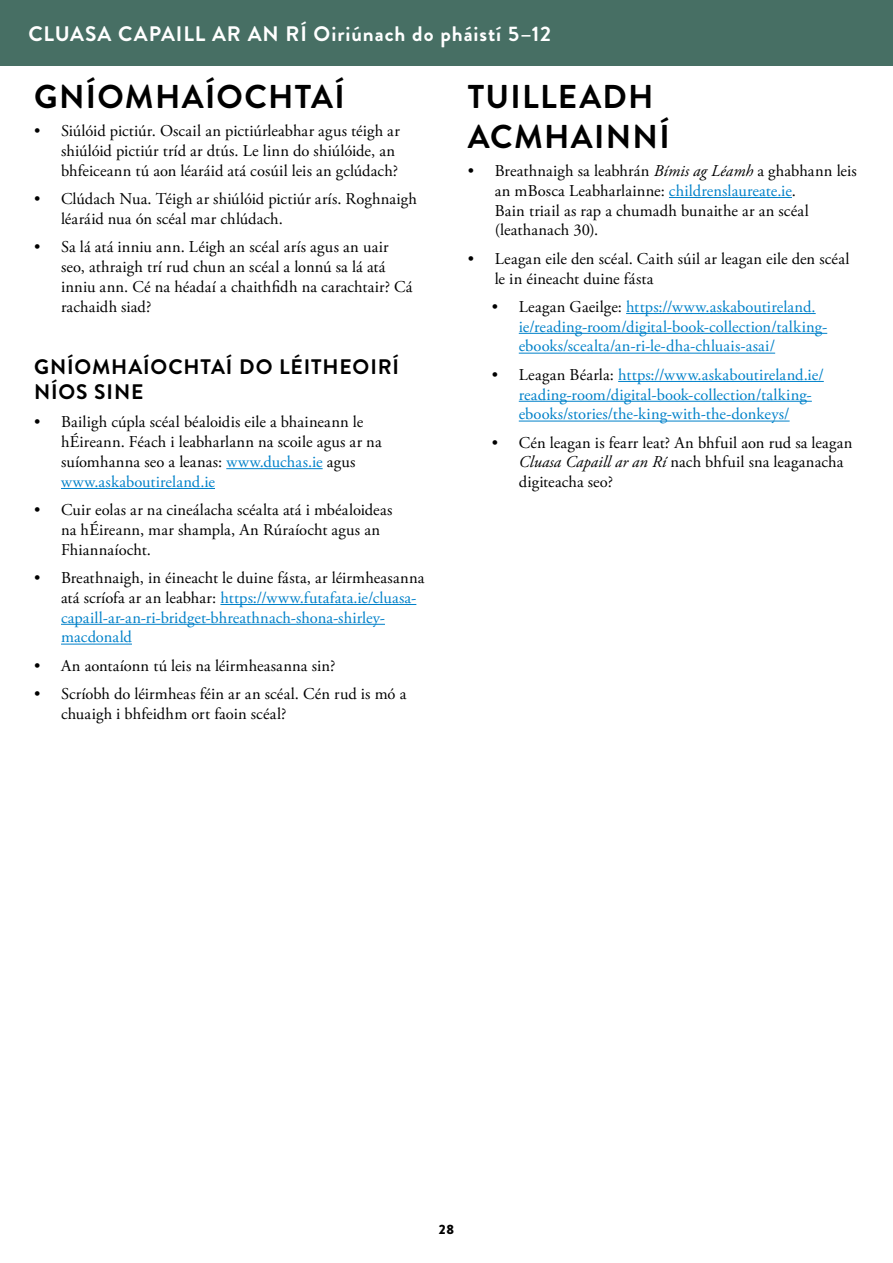
<style>
.page{position:relative;width:893px;height:1263px;background:#fff}
.page>*{position:absolute;margin:0;border:0;box-sizing:border-box;transform-origin:0 0}
.t1{font:700 33px/39.6px "Brandon Grotesque";letter-spacing:.04em;color:#000}
.t2{font:700 21px "Brandon Grotesque";letter-spacing:.045em;color:#fff}
.t3{font:700 21px/25.2px "Brandon Grotesque";letter-spacing:.04em;color:#000}
.t4{font:16.5px/19.8px "Adobe Garamond Pro";letter-spacing:.01em;color:#000}
.t5{font:16.5px/19.8px "Adobe Garamond Pro";letter-spacing:.01em;color:#0081c9}
.t6{font:900 13.5px "Brandon Grotesque";color:#000}
.s1{color:#0081c9}
.s2{color:#000}
.s3{font-style:italic}
</style>
<div class="page">
<hr style="left:226px;top:468px;width:97px;height:1px;background:#0081c9">
<hr style="left:61px;top:488px;width:154px;height:1px;background:#0081c9">
<hr style="left:220px;top:604px;width:196px;height:1px;background:#0081c9">
<hr style="left:61px;top:624px;width:324px;height:1px;background:#0081c9">
<hr style="left:61px;top:644px;width:71px;height:1px;background:#0081c9">
<hr style="left:669px;top:197px;width:123px;height:1px;background:#0081c9">
<hr style="left:626px;top:313px;width:190px;height:1px;background:#0081c9">
<hr style="left:519px;top:333px;width:308px;height:1px;background:#0081c9">
<hr style="left:519px;top:353px;width:256px;height:1px;background:#0081c9">
<hr style="left:618px;top:381px;width:206px;height:1px;background:#0081c9">
<hr style="left:519px;top:401px;width:293px;height:1px;background:#0081c9">
<hr style="left:519px;top:421px;width:271px;height:1px;background:#0081c9">
<div style="left:0;top:0;width:893px;height:65px;background:#476f64"></div>
<p class="t2" style="left:28px;top:19px;width:524px">CLUASA CAPAILL AR AN RÍ Oiriúnach do pháistí 5–12</p>
<h1 class="t1" style="left:34px;top:77px;width:312px">GNÍOMHAÍOCHTAÍ</h1>
<p class="t4" style="left:61px;top:122px;width:340px;text-indent:-27px">• Siúlóid pictiúr. Oscail an pictiúrleabhar agus téigh ar shiúlóid pictiúr tríd ar dtús. Le linn do shiúlóide, an bhfeiceann tú aon léaráid atá cosúil leis an gclúdach?</p>
<p class="t4" style="left:61px;top:190px;width:357px;text-indent:-27px">• Clúdach Nua. Téigh ar shiúlóid pictiúr arís. Roghnaigh léaráid nua ón scéal mar chlúdach.</p>
<p class="t4" style="left:61px;top:238px;width:353px;text-indent:-27px">• Sa lá atá inniu ann. Léigh an scéal arís agus an uair seo, athraigh trí rud chun an scéal a lonnú sa lá atá inniu ann. Cé na héadaí a chaithfidh na carachtair? Cá rachaidh siad?</p>
<p class="t3" style="left:34px;top:354px;width:367px">GNÍOMHAÍOCHTAÍ DO LÉITHEOIRÍ<br>NÍOS SINE</p>
<p class="t4" style="left:61px;top:413px;width:322px;text-indent:-27px">• Bailigh cúpla scéal béaloidis eile a bhaineann le hÉireann. Féach i leabharlann na scoile agus ar na suíomhanna seo a leanas: <span class="s1">www.duchas.ie</span> agus <span class="s1">www.askaboutireland.ie</span></p>
<p class="t4" style="left:61px;top:501px;width:333px;text-indent:-27px">• Cuir eolas ar na cineálacha scéalta atá i mbéaloideas na hÉireann, mar shampla, An Rúraíocht agus an<br>Fhiannaíocht.</p>
<p class="t5" style="left:61px;top:568px;width:365px;text-indent:-27px"><span class="s2">• Breathnaigh, in éineacht le duine fásta, ar léirmheasanna atá scríofa ar an leabhar:</span> https://www.futafata.ie/cluasa&shy;capaill-ar-an-ri-bridget-bhreathnach-shona-shirley&shy;macdonald</p>
<p class="t4" style="left:34px;top:656px;width:303px">• An aontaíonn tú leis na léirmheasanna sin?</p>
<p class="t4" style="left:61px;top:684px;width:347px;text-indent:-27px">• Scríobh do léirmheas féin ar an scéal. Cén rud is mó a chuaigh i bhfeidhm ort faoin scéal?</p>
<h1 class="t1" style="left:468px;top:77px;width:203px">TUILLEADH<br>ACMHAINNÍ</h1>
<p class="t4" style="left:495px;top:161px;width:363px;text-indent:-27px">• Breathnaigh sa leabhrán <span class="s3">Bímis ag Léamh</span> a ghabhann leis an mBosca Leabharlainne: <span class="s1">childrenslaureate.ie</span>.<br>Bain triail as rap a chumadh bunaithe ar an scéal (leathanach 30).</p>
<p class="t4" style="left:495px;top:249px;width:356px;text-indent:-27px">• Leagan eile den scéal. Caith súil ar leagan eile den scéal le in éineacht duine fásta</p>
<p class="t5" style="left:519px;top:297px;width:310px;text-indent:-27px"><span class="s2">• Leagan Gaeilge:</span> https://www.askaboutireland. ie/reading-room/digital-book-collection/talking&shy;ebooks/scealta/an-ri-le-dha-chluais-asai/</p>
<p class="t5" style="left:519px;top:365px;width:307px;text-indent:-27px"><span class="s2">• Leagan Béarla:</span> https://www.askaboutireland.ie/ reading-room/digital-book-collection/talking&shy;ebooks/stories/the-king-with-the-donkeys/</p>
<p class="t4" style="left:519px;top:433px;width:335px;text-indent:-27px">• Cén leagan is fearr leat? An bhfuil aon rud sa leagan<br><span class="s3">Cluasa Capaill ar an Rí</span> nach bhfuil sna leaganacha digiteacha seo?</p>
<p class="t6" style="left:439px;top:1220px;width:17px">28</p>
</div>
